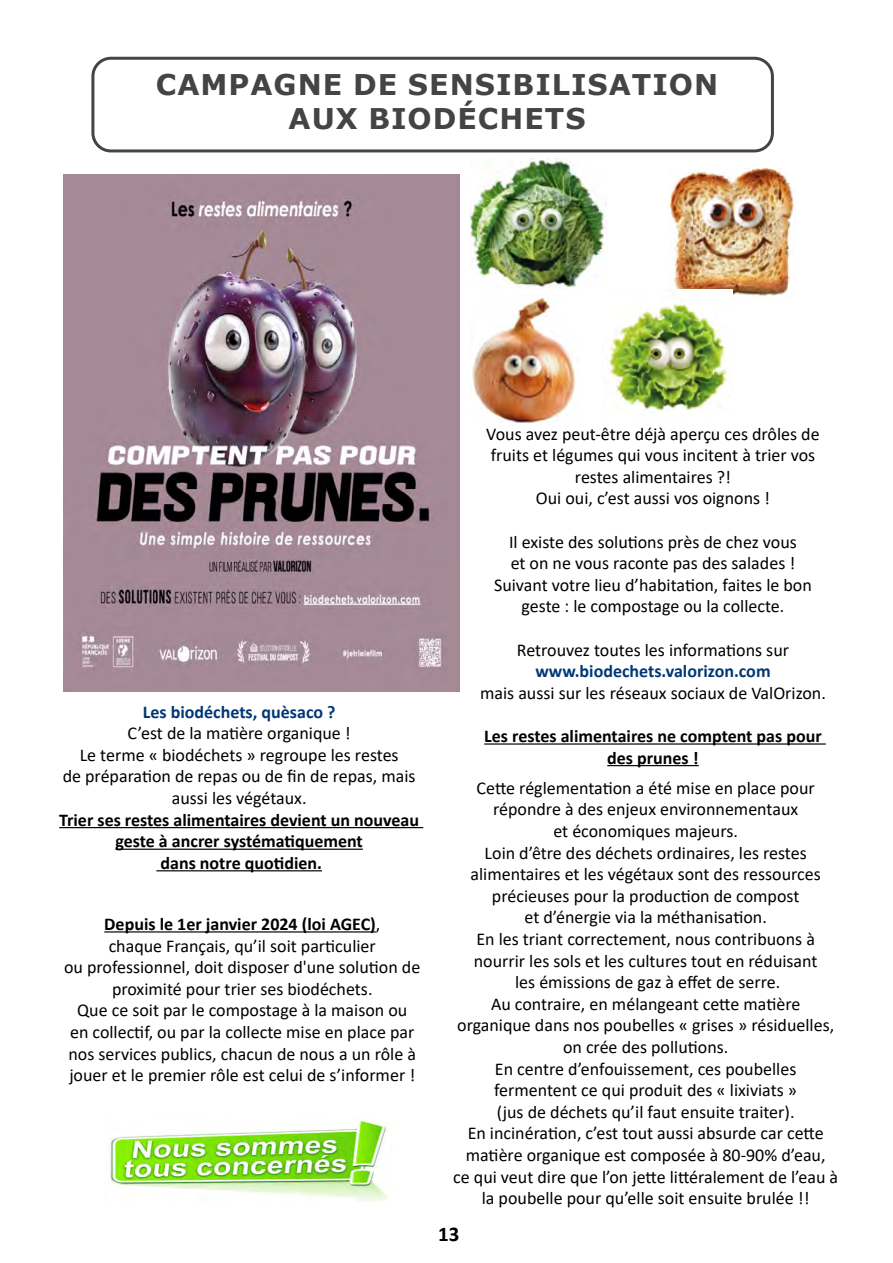
<style>
.page{position:relative;width:893px;height:1263px;background:#fff}
.page>*{position:absolute;margin:0;border:0;box-sizing:border-box;transform-origin:0 0}
.t1{font:700 28.5px/34.2px "Verdana";letter-spacing:.035em;color:#454444;text-align:center}
.t2{font:700 21px "Calibri";color:#000}
.t3{font:18px/21.6px "Calibri";color:#000;text-align:center}
.t4{font:700 18px/21.6px "Calibri";color:#000;text-align:center}
.t5{font:700 18px "Calibri";color:#003776}
.s1{font-weight:700}
</style>
<div class="page">
<div style="left:91px;top:57px;width:683px;height:95px;border:3px solid #454444;border-radius:18px"></div>
<img style="left:63px;top:174px;width:396px;height:517px">
<hr style="left:484px;top:743px;width:342px;height:2px;background:#000">
<hr style="left:607px;top:765px;width:92px;height:1px;background:#000">
<img style="left:470px;top:159px;width:136px;height:130px">
<img style="left:670px;top:168px;width:124px;height:128px">
<img style="left:470px;top:297px;width:108px;height:126px">
<img style="left:607px;top:289px;width:125px;height:126px">
<hr style="left:59px;top:827px;width:364px;height:1px;background:#000">
<hr style="left:115px;top:849px;width:248px;height:1px;background:#000">
<hr style="left:156px;top:870px;width:166px;height:1px;background:#000">
<hr style="left:104px;top:931px;width:272px;height:1px;background:#000">
<img style="left:104px;top:1120px;width:288px;height:81px">
<h1 class="t1" style="left:156px;top:67px;width:564px">CAMPAGNE DE SENSIBILISATION<br>AUX BIODÉCHETS</h1>
<p class="t5" style="left:143px;top:699px;width:194px">Les biodéchets, quèsaco ?</p>
<p class="t3" style="left:63px;top:722px;width:354px">C’est de la matière organique !<br>Le terme « biodéchets » regroupe les restes<br>de préparation de repas ou de fin de repas, mais aussi les végétaux.</p>
<p class="t4" style="left:59px;top:808px;width:361px">Trier ses restes alimentaires devient un nouveau geste à ancrer systématiquement<br>dans notre quotidien.</p>
<p class="t3" style="left:64px;top:913px;width:358px"><span class="s1">Depuis le 1er janvier 2024 (loi AGEC)</span>,<br>chaque Français, qu’il soit particulier<br>ou professionnel, doit disposer d'une solution de proximité pour trier ses biodéchets.<br>Que ce soit par le compostage à la maison ou<br>en collectif, ou par la collecte mise en place par nos services publics, chacun de nous a un rôle à jouer et le premier rôle est celui de s’informer !</p>
<p class="t3" style="left:486px;top:422px;width:335px">Vous avez peut-être déjà aperçu ces drôles de fruits et légumes qui vous incitent à trier vos restes alimentaires ?!<br>Oui oui, c’est aussi vos oignons !</p>
<p class="t3" style="left:494px;top:530px;width:319px">Il existe des solutions près de chez vous<br>et on ne vous raconte pas des salades !<br>Suivant votre lieu d’habitation, faites le bon geste : le compostage ou la collecte.</p>
<p class="t3" style="left:517px;top:638px;width:274px">Retrouvez toutes les informations sur</p>
<p class="t5" style="left:535px;top:658px;width:237px">www.biodechets.valorizon.com</p>
<p class="t3" style="left:480px;top:681px;width:347px">mais aussi sur les réseaux sociaux de ValOrizon.</p>
<p class="t4" style="left:484px;top:725px;width:339px">Les restes alimentaires ne comptent pas pour des prunes !</p>
<p class="t3" style="left:453px;top:777px;width:386px">Cette réglementation a été mise en place pour répondre à des enjeux environnementaux<br>et économiques majeurs.<br>Loin d’être des déchets ordinaires, les restes alimentaires et les végétaux sont des ressources précieuses pour la production de compost<br>et d’énergie via la méthanisation.<br>En les triant correctement, nous contribuons à nourrir les sols et les cultures tout en réduisant<br>les émissions de gaz à effet de serre.<br>Au contraire, en mélangeant cette matière organique dans nos poubelles « grises » résiduelles, on crée des pollutions.<br>En centre d’enfouissement, ces poubelles fermentent ce qui produit des « lixiviats »<br>(jus de déchets qu’il faut ensuite traiter).<br>En incinération, c’est tout aussi absurde car cette matière organique est composée à 80-90% d’eau,<br>ce qui veut dire que l’on jette littéralement de l’eau à la poubelle pour qu’elle soit ensuite brulée !!</p>
<p class="t2" style="left:438px;top:1219px;width:23px">13</p>
</div>
